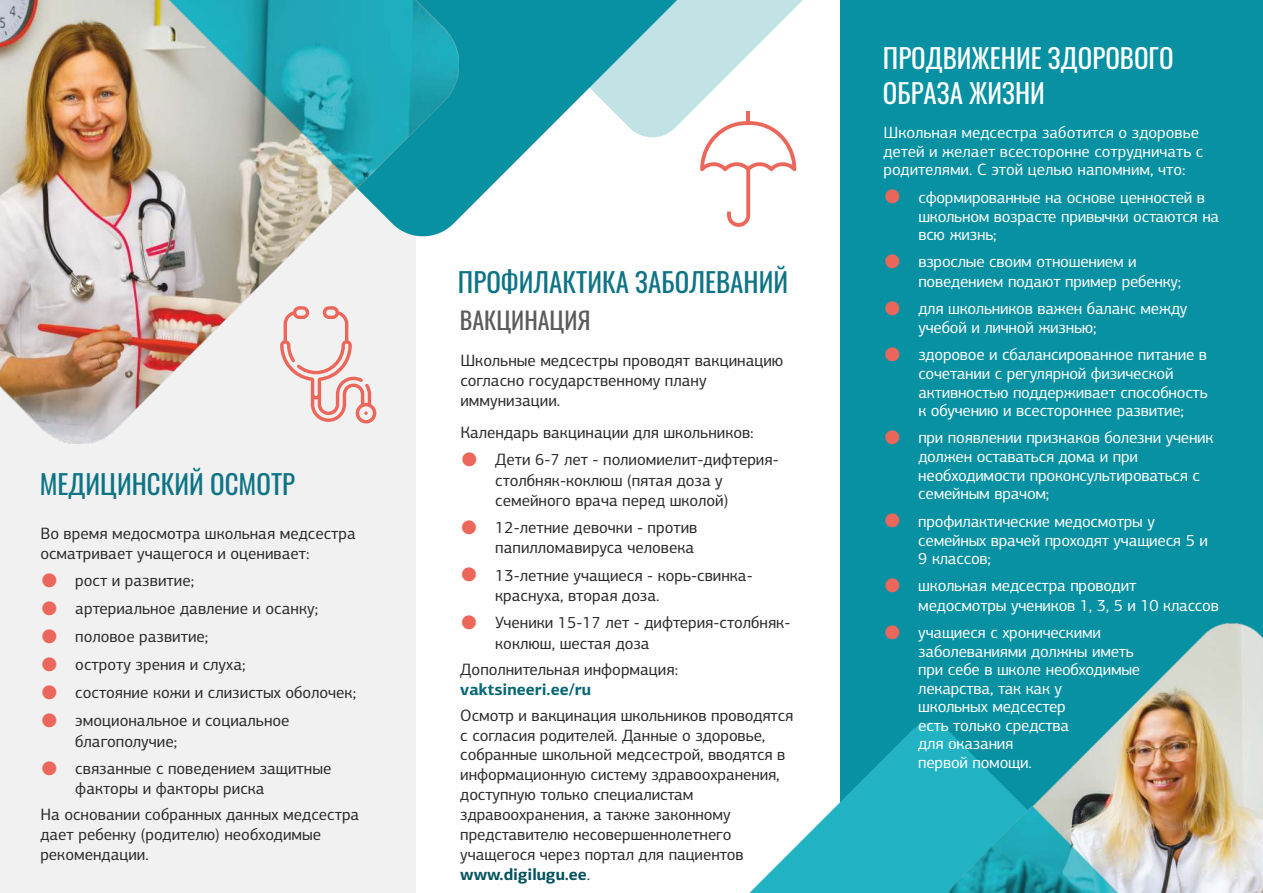
<style>
.page{position:relative;width:1263px;height:893px;background:#fff}
.page>*{position:absolute;margin:0;border:0;box-sizing:border-box;transform-origin:0 0}
.t1{font:27px "Oswald";color:#0e7485}
.t2{font:27px/34.5px "Oswald";color:#fefefe}
.t3{font:24px "Oswald";color:#5b5b5b}
.t4{font:16.5px/20px "PF Centro Sans Pro";color:#2b2a29}
.t5{font:16.5px/18.8px "PF Centro Sans Pro";letter-spacing:-.015em;color:#fefefe}
.t6{font:700 16.5px "PF Centro Sans Pro";color:#056775}
.s1{color:#ec675b}
.s2{font-weight:700;color:#04525e}
</style>
<div class="page">
<div style="left:0;top:0;width:417px;height:893px;background:#f1f1f1"></div>
<div style="left:840px;top:0;width:423px;height:893px;background:#0791a2"></div>
<svg style="left:698px;top:0;width:105px;height:112px"></svg>
<svg style="left:458px;top:0;width:240px;height:219px"></svg>
<img style="left:0;top:0;width:458px;height:444px">
<img style="left:148px;top:0;width:310px;height:188px">
<svg style="left:280px;top:306px;width:96px;height:117px"></svg>
<img style="left:1117px;top:623px;width:146px;height:270px">
<svg style="left:749px;top:722px;width:368px;height:171px;fill:#21b3c3"></svg>
<hr style="left:746px;top:112px;width:4px;height:11px;background:#ec675b">
<svg style="left:700px;top:121px;width:96px;height:106px"></svg>
<img style="left:945px;top:806px;width:180px;height:87px">
<h1 class="t1" style="left:40px;top:463px;width:257px">МЕДИЦИНСКИЙ ОСМОТР</h1>
<p class="t4" style="left:40px;top:525px;width:317px">Во время медосмотра школьная медсестра осматривает учащегося и оценивает:</p>
<p class="t4" style="left:40px;top:572px;width:155px"><span class="s1">●</span> рост и развитие;</p>
<p class="t4" style="left:40px;top:600px;width:279px"><span class="s1">●</span> артериальное давление и осанку;</p>
<p class="t4" style="left:40px;top:628px;width:169px"><span class="s1">●</span> половое развитие;</p>
<p class="t4" style="left:40px;top:656px;width:207px"><span class="s1">●</span> остроту зрения и слуха;</p>
<p class="t4" style="left:40px;top:684px;width:317px"><span class="s1">●</span> состояние кожи и слизистых оболочек;</p>
<p class="t4" style="left:75px;top:712px;width:216px;line-height:20.5px;text-indent:-35px"><span class="s1">●</span> эмоциональное и социальное благополучие;</p>
<p class="t4" style="left:75px;top:759px;width:258px;line-height:20.5px;text-indent:-35px"><span class="s1">●</span> связанные с поведением защитные факторы и факторы риска</p>
<p class="t4" style="left:40px;top:806px;width:320px">На основании собранных данных медсестра дает ребенку (родителю) необходимые рекомендации.</p>
<h1 class="t1" style="left:458px;top:260px;width:332px">ПРОФИЛАКТИКА ЗАБОЛЕВАНИЙ</h1>
<h2 class="t3" style="left:460px;top:302px;width:132px">ВАКЦИНАЦИЯ</h2>
<p class="t4" style="left:460px;top:352px;width:325px">Школьные медсестры проводят вакцинацию согласно государственному плану иммунизации.</p>
<p class="t4" style="left:460px;top:424px;width:295px">Календарь вакцинации для школьников:</p>
<p class="t4" style="left:495px;top:451px;width:285px;text-indent:-35px"><span class="s1">●</span> Дети 6-7 лет - полиомиелит-дифтерия&shy;столбняк-коклюш (пятая доза у семейного врача перед школой)</p>
<p class="t4" style="left:460px;top:518px;width:239px;line-height:20.5px;text-align:right"><span class="s1">●</span> 12-летние девочки - против папилломавируса человека</p>
<p class="t4" style="left:495px;top:566px;width:259px;line-height:20.5px;text-indent:-35px"><span class="s1">●</span> 13-летние учащиеся - корь-свинка&shy;краснуха, вторая доза.</p>
<p class="t4" style="left:495px;top:614px;width:297px;line-height:20.5px;text-indent:-35px"><span class="s1">●</span> Ученики 15-17 лет - дифтерия-столбняк&shy;коклюш, шестая доза</p>
<p class="t4" style="left:460px;top:661px;width:219px">Дополнительная информация:</p>
<p class="t6" style="left:460px;top:682px;width:132px">vaktsineeri.ee/ru</p>
<p class="t4" style="left:460px;top:707px;width:335px">Осмотр и вакцинация школьников проводятся с согласия родителей. Данные о здоровье, собранные школьной медсестрой, вводятся в информационную систему здравоохранения, доступную только специалистам здравоохранения, а также законному представителю несовершеннолетнего учащегося через портал для пациентов <span class="s2">www.digilugu.ee</span>.</p>
<h1 class="t2" style="left:883px;top:40px;width:292px">ПРОДВИЖЕНИЕ ЗДОРОВОГО<br>ОБРАЗА ЖИЗНИ</h1>
<p class="t5" style="left:883px;top:125px;width:321px">Школьная медсестра заботится о здоровье детей и желает всесторонне сотрудничать с родителями. С этой целью напомним, что:</p>
<p class="t5" style="left:918px;top:189px;width:302px;text-indent:-35px"><span class="s1">●</span> сформированные на основе ценностей в школьном возрасте привычки остаются на всю жизнь;</p>
<p class="t5" style="left:918px;top:254px;width:264px;line-height:19.2px;text-indent:-35px"><span class="s1">●</span> взрослые своим отношением и поведением подают пример ребенку;</p>
<p class="t5" style="left:918px;top:300px;width:270px;line-height:19.2px;text-indent:-35px"><span class="s1">●</span> для школьников важен баланс между учебой и личной жизнью;</p>
<p class="t5" style="left:918px;top:347px;width:291px;text-indent:-35px"><span class="s1">●</span> здоровое и сбалансированное питание в сочетании с регулярной физической активностью поддерживает способность к обучению и всестороннее развитие;</p>
<p class="t5" style="left:918px;top:430px;width:297px;text-indent:-35px"><span class="s1">●</span> при появлении признаков болезни ученик должен оставаться дома и при необходимости проконсультироваться с семейным врачом;</p>
<p class="t5" style="left:918px;top:513px;width:291px;text-indent:-35px"><span class="s1">●</span> профилактические медосмотры у семейных врачей проходят учащиеся 5 и<br>9 классов;</p>
<p class="t5" style="left:918px;top:578px;width:302px;line-height:19.2px;text-indent:-35px"><span class="s1">●</span> школьная медсестра проводит медосмотры учеников 1, 3, 5 и 10 классов</p>
<p class="t5" style="left:918px;top:624px;width:223px;text-indent:-35px"><span class="s1">●</span> учащиеся с хроническими заболеваниями должны иметь при себе в школе необходимые лекарства, так как у<br>школьных медсестер<br>есть только средства<br>для оказания<br>первой помощи.</p>
</div>
